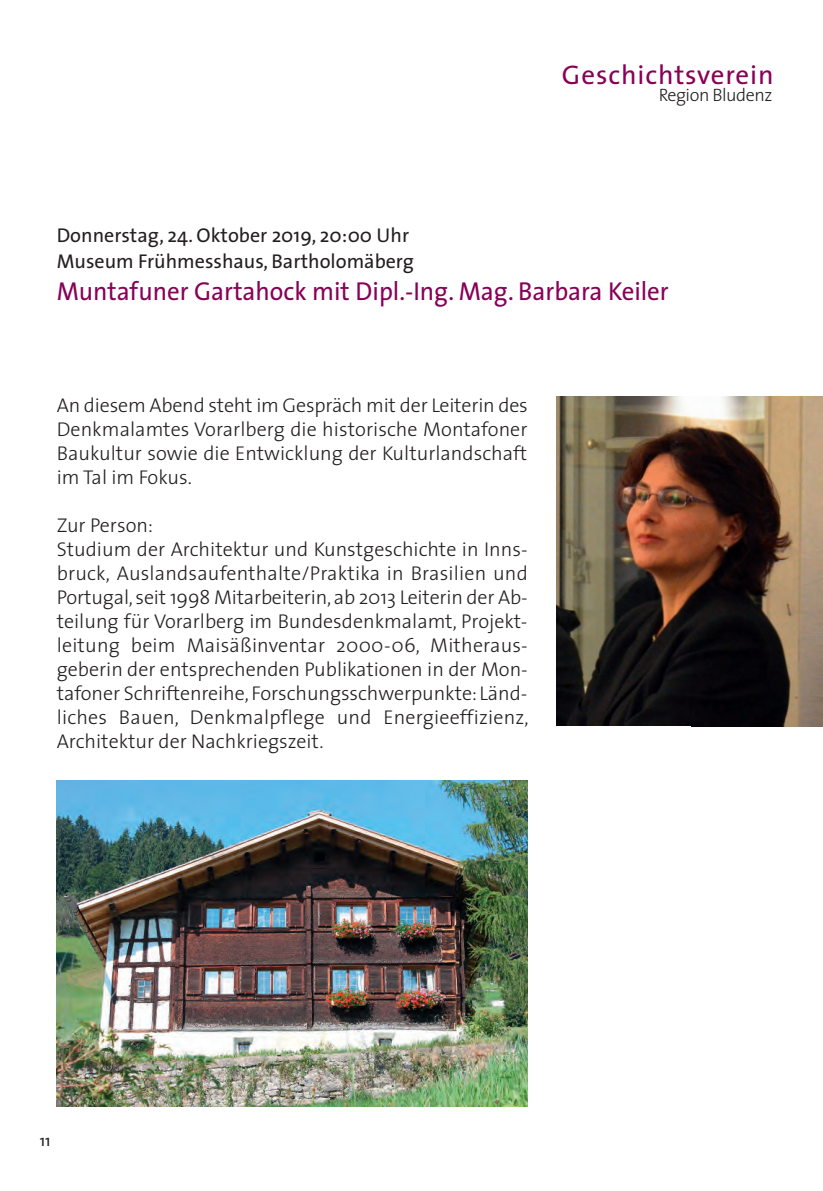
<style>
.page{position:relative;width:823px;height:1191px;background:#fff}
.page>*{position:absolute;margin:0;border:0;box-sizing:border-box;transform-origin:0 0}
.t1{font:27px "The Sans";letter-spacing:.035em;color:#870157}
.t2{font:26px "The Sans";color:#870157;scale:.96 1}
.t3{font:300 20px/24px "The Sans";color:#231f20;text-align:justify}
.t4{font:20px/26px "The Sans";color:#231f20}
.t5{font:300 18px "The Sans";letter-spacing:-.025em;color:#231f20}
.t6{font:16px "The Sans";color:#231f20}
</style>
<div class="page">
<img style="left:556px;top:397px;width:266px;height:330px">
<img style="left:57px;top:780px;width:470px;height:326px">
<h1 class="t1" style="left:561px;top:65px;width:213px">Geschichtsverein</h1>
<p class="t5" style="left:658px;top:88px;width:115px">Region Bludenz</p>
<p class="t4" style="left:57px;top:224px;width:358px">Donnerstag, 24. Oktober 2019, 20:00 Uhr<br>Museum Frühmesshaus, Bartholomäberg</p>
<h2 class="t2" style="left:57px;top:281px;width:638px">Muntafuner Gartahock mit Dipl.-Ing. Mag. Barbara Keiler</h2>
<p class="t3" style="left:57px;top:395px;width:472px">An diesem Abend steht im Gespräch mit der Leiterin des Denkmalamtes Vorarlberg die historische Montafoner Baukultur sowie die Entwicklung der Kulturlandschaft im Tal im Fokus.</p>
<p class="t3" style="left:57px;top:515px;width:473px;text-align:left">Zur Person:<br>Studium der Architektur und Kunstgeschichte in Inns&shy;bruck, Auslandsaufenthalte/Praktika in Brasilien und Portugal, seit 1998 Mitarbeiterin, ab 2013 Leiterin der Ab&shy;teilung für Vorarlberg im Bundesdenkmalamt, Projekt&shy;leitung beim Maisäßinventar 2000-06, Mitheraus&shy;geberin der entsprechenden Publikationen in der Mon&shy;tafoner Schriftenreihe, Forschungsschwerpunkte: Länd&shy;liches Bauen, Denkmalpflege und Energieeffizienz, Architektur der Nachkriegszeit.</p>
<p class="t6" style="left:40px;top:1134px;width:12px">11</p>
</div>
